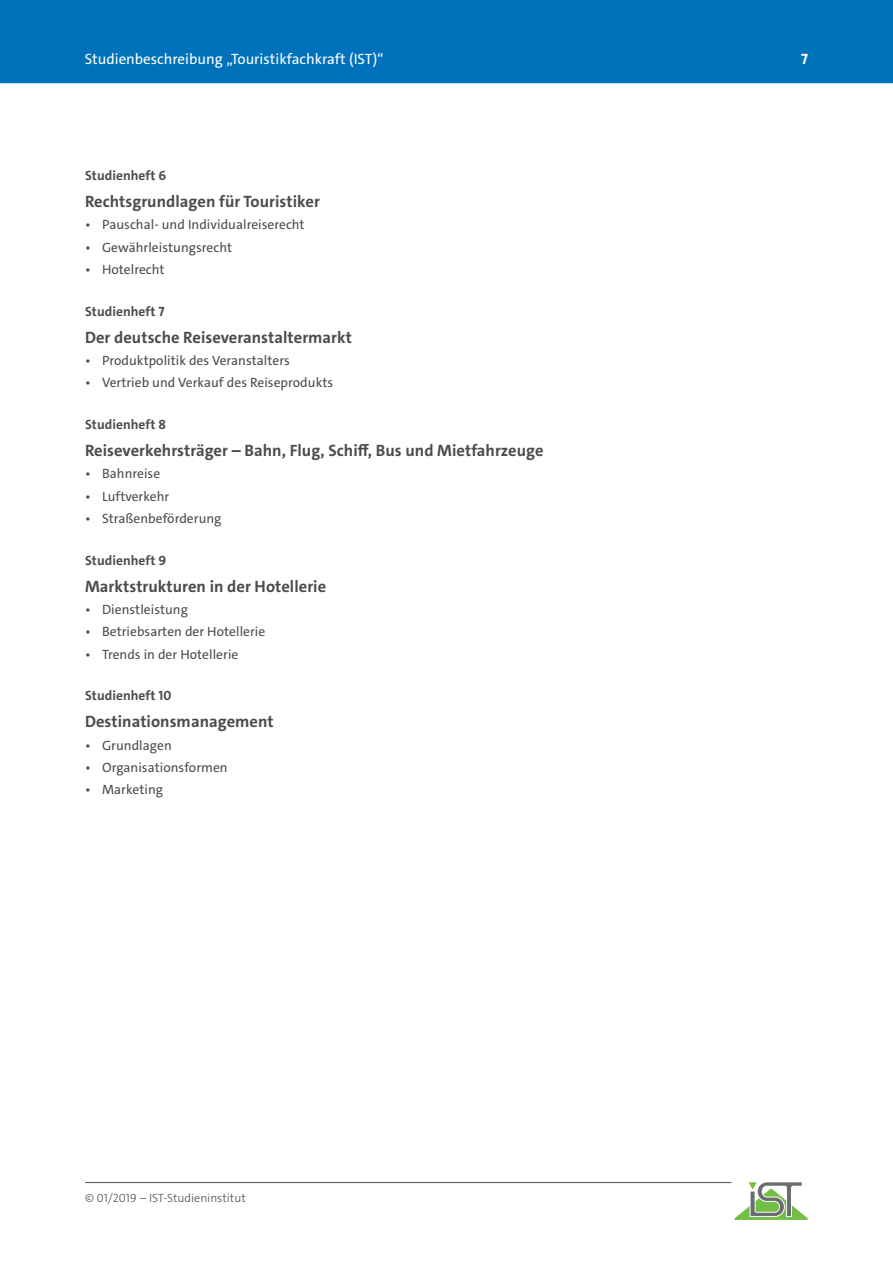
<style>
.page{position:relative;width:893px;height:1263px;background:#fff}
.page>*{position:absolute;margin:0;border:0;box-sizing:border-box;transform-origin:0 0}
.t1{font:700 16.5px "The Sans C4 s";letter-spacing:.005em;color:#4b4c4d}
.t2{font:15px "The Sans C4 s";color:#fff}
.t3{font:700 15px "The Sans C4 s";color:#fff}
.t4{font:13.5px "The Sans C4 s";letter-spacing:.005em;color:#4b4c4d}
.t5{font:700 13.5px "The Sans C4 s";letter-spacing:.005em;color:#4b4c4d}
.t6{font:300 12px "The Sans C4 s";color:#4b4c4d}
</style>
<div class="page">
<hr style="left:85px;top:1182px;width:646px;height:1px;background:#4b4c4d">
<svg style="left:734px;top:1182px;width:74px;height:38px"></svg>
<div style="left:0;top:0;width:893px;height:83px;background:#0072bc"></div>
<p class="t2" style="left:85px;top:49px;width:301px">Studienbeschreibung „Touristikfachkraft (IST)“</p>
<p class="t3" style="left:801px;top:49px;width:8px">7</p>
<p class="t5" style="left:85px;top:167px;width:83px">Studienheft 6</p>
<p class="t1" style="left:85px;top:191px;width:236px">Rechtsgrundlagen für Touristiker</p>
<p class="t4" style="left:85px;top:216px;width:221px">• Pauschal- und Individualreiserecht</p>
<p class="t4" style="left:85px;top:238px;width:148px">• Gewährleistungsrecht</p>
<p class="t4" style="left:85px;top:261px;width:81px">• Hotelrecht</p>
<p class="t5" style="left:85px;top:302px;width:81px">Studienheft 7</p>
<p class="t1" style="left:85px;top:327px;width:269px">Der deutsche Reiseveranstaltermarkt</p>
<p class="t4" style="left:85px;top:352px;width:206px">• Produktpolitik des Veranstalters</p>
<p class="t4" style="left:85px;top:374px;width:250px">• Vertrieb und Verkauf des Reiseprodukts</p>
<p class="t5" style="left:85px;top:416px;width:83px">Studienheft 8</p>
<p class="t1" style="left:85px;top:440px;width:460px">Reiseverkehrsträger – Bahn, Flug, Schiff, Bus und Mietfahrzeuge</p>
<p class="t4" style="left:85px;top:465px;width:77px">• Bahnreise</p>
<p class="t4" style="left:85px;top:487px;width:86px">• Luftverkehr</p>
<p class="t4" style="left:85px;top:510px;width:138px">• Straßenbeförderung</p>
<p class="t5" style="left:85px;top:551px;width:83px">Studienheft 9</p>
<p class="t1" style="left:85px;top:576px;width:243px">Marktstrukturen in der Hotellerie</p>
<p class="t4" style="left:85px;top:601px;width:104px">• Dienstleistung</p>
<p class="t4" style="left:85px;top:623px;width:182px">• Betriebsarten der Hotellerie</p>
<p class="t4" style="left:85px;top:645px;width:155px">• Trends in der Hotellerie</p>
<p class="t5" style="left:85px;top:687px;width:88px">Studienheft 10</p>
<p class="t1" style="left:85px;top:711px;width:190px">Destinationsmanagement</p>
<p class="t4" style="left:85px;top:736px;width:88px">• Grundlagen</p>
<p class="t4" style="left:85px;top:759px;width:144px">• Organisationsformen</p>
<p class="t4" style="left:85px;top:781px;width:79px">• Marketing</p>
<p class="t6" style="left:85px;top:1190px;width:162px">© 01/2019 – IST-Studieninstitut</p>
</div>
